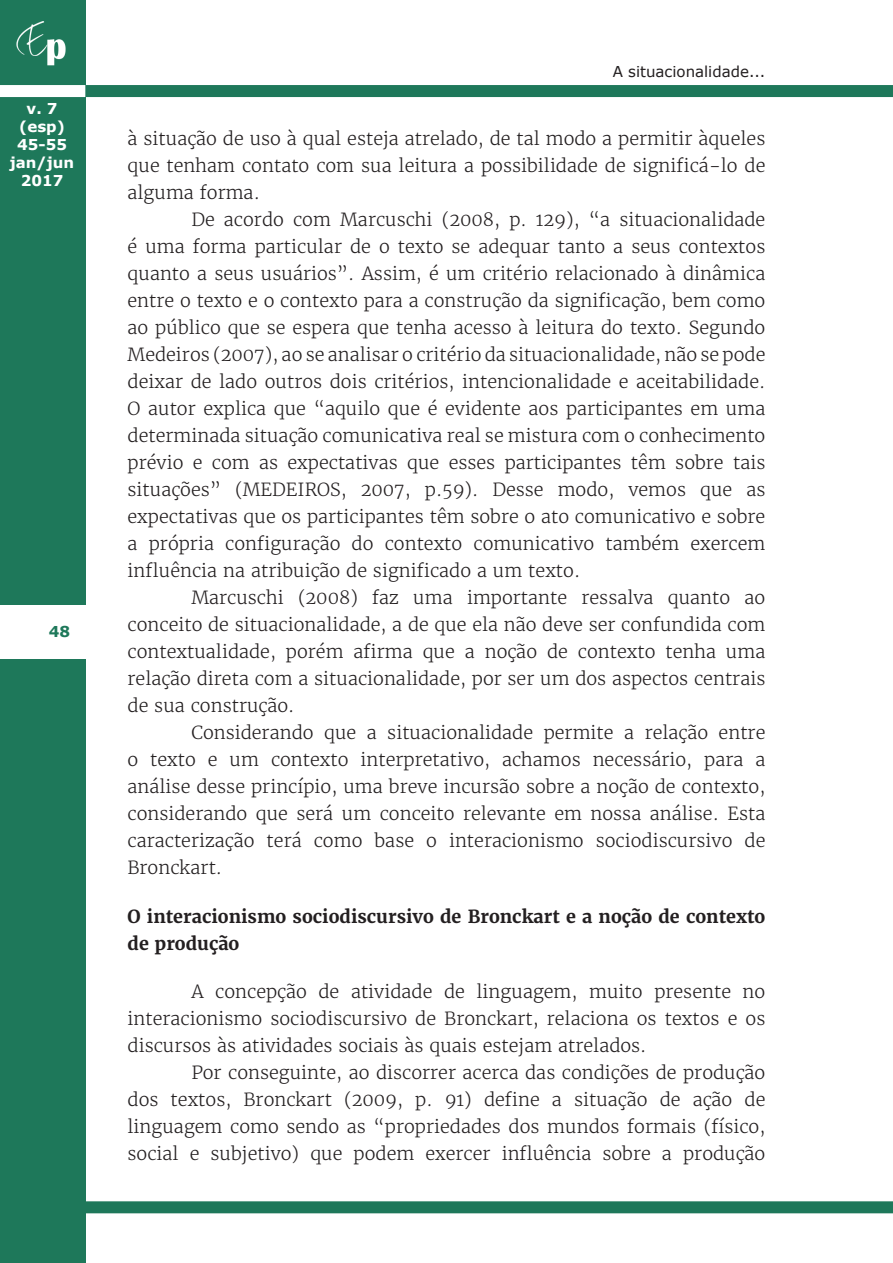
<style>
.page{position:relative;width:893px;height:1263px;background:#fff}
.page>*{position:absolute;margin:0;border:0;box-sizing:border-box;transform-origin:0 0}
.t1{font:300 18px/27px "Merriweather";color:#231f20;text-align:justify}
.t2{font:700 18px/27px "Merriweather";color:#231f20}
.t3{font:700 15px/18px "Verdana";color:#fff;text-align:center}
.t4{font:15px "Verdana";color:#231f20}
.t5{font:700 15px "Verdana";color:#1e785a}
</style>
<div class="page">
<div style="left:0;top:0;width:85px;height:1263px;background:#1e785a"></div>
<img style="left:16px;top:21px;width:50px;height:45px">
<div style="left:85px;top:85px;width:808px;height:12px;background:#1e785a"></div>
<div style="left:0;top:85px;width:85px;height:12px;background:#fff"></div>
<div style="left:77px;top:1201px;width:816px;height:12px;background:#1e785a"></div>
<div style="left:0;top:605px;width:85px;height:53px;background:#fff"></div>
<p class="t3" style="left:10px;top:100px;width:66px">v. 7 (esp)<br>45-55 jan/jun<br>2017</p>
<p class="t5" style="left:49px;top:621px;width:23px">48</p>
<p class="t4" style="left:613px;top:61px;width:154px">A situacionalidade...</p>
<p class="t1" style="left:128px;top:125px;width:639px">à situação de uso à qual esteja atrelado, de tal modo a permitir àqueles que tenham contato com sua leitura a possibilidade de significá-lo de alguma forma.</p>
<p class="t1" style="left:128px;top:206px;width:639px;text-indent:64px">De acordo com Marcuschi (2008, p. 129), “a situacionalidade é uma forma particular de o texto se adequar tanto a seus contextos quanto a seus usuários”. Assim, é um critério relacionado à dinâmica entre o texto e o contexto para a construção da significação, bem como ao público que se espera que tenha acesso à leitura do texto. Segundo Medeiros (2007), ao se analisar o critério da situacionalidade, não se pode deixar de lado outros dois critérios, intencionalidade e aceitabilidade.<br>O autor explica que “aquilo que é evidente aos participantes em uma determinada situação comunicativa real se mistura com o conhecimento prévio e com as expectativas que esses participantes têm sobre tais situações” (MEDEIROS, 2007, p.59). Desse modo, vemos que as expectativas que os participantes têm sobre o ato comunicativo e sobre a própria configuração do contexto comunicativo também exercem influência na atribuição de significado a um texto.</p>
<p class="t1" style="left:128px;top:584px;width:639px;text-indent:64px">Marcuschi (2008) faz uma importante ressalva quanto ao conceito de situacionalidade, a de que ela não deve ser confundida com contextualidade, porém afirma que a noção de contexto tenha uma relação direta com a situacionalidade, por ser um dos aspectos centrais de sua construção.</p>
<p class="t1" style="left:128px;top:719px;width:639px;text-indent:64px">Considerando que a situacionalidade permite a relação entre o texto e um contexto interpretativo, achamos necessário, para a análise desse princípio, uma breve incursão sobre a noção de contexto, considerando que será um conceito relevante em nossa análise. Esta caracterização terá como base o interacionismo sociodiscursivo de Bronckart.</p>
<p class="t2" style="left:128px;top:902px;width:639px">O interacionismo sociodiscursivo de Bronckart e a noção de contexto de produção</p>
<p class="t1" style="left:128px;top:978px;width:639px;text-indent:64px">A concepção de atividade de linguagem, muito presente no interacionismo sociodiscursivo de Bronckart, relaciona os textos e os discursos às atividades sociais às quais estejam atrelados.</p>
<p class="t1" style="left:128px;top:1059px;width:639px;text-indent:64px">Por conseguinte, ao discorrer acerca das condições de produção dos textos, Bronckart (2009, p. 91) define a situação de ação de linguagem como sendo as “propriedades dos mundos formais (físico, social e subjetivo) que podem exercer influência sobre a produção</p>
</div>
